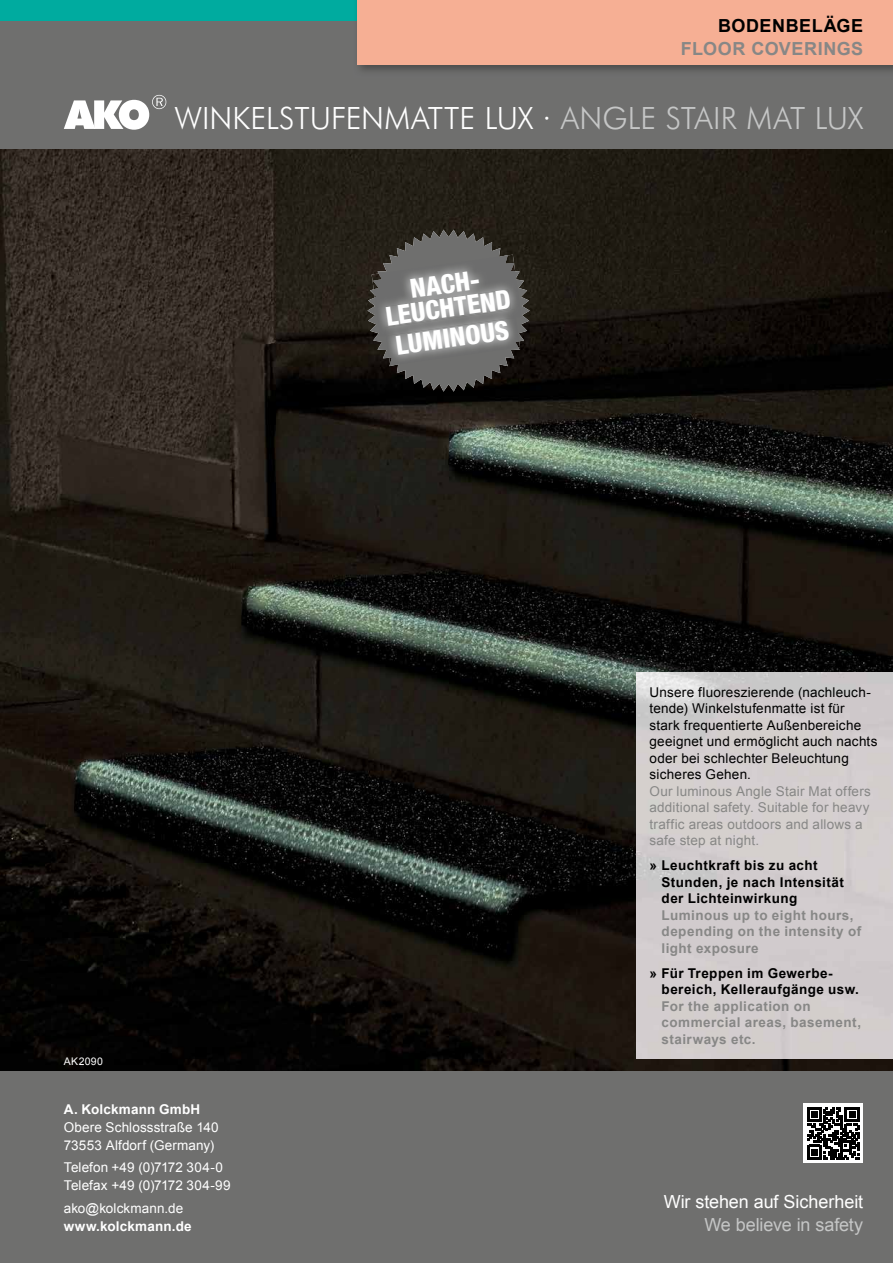
<style>
.page{position:relative;width:893px;height:1263px;background:#fff}
.page>*{position:absolute;margin:0;border:0;box-sizing:border-box;transform-origin:0 0}
.t1{font:300 30.75px "Futura BT";color:#fff}
.t2{font:800 condensed 26.4px/24.3px "Helvetica Neue LTW1 G";color:#fff;text-align:center}
.t3{font:18px "Arial";letter-spacing:-.005em;color:#fff}
.t4{font:18px "Arial";letter-spacing:-.01em;color:#c5c6c6}
.t5{font:700 18px "Arial";letter-spacing:.03em;color:#878786}
.t6{font:700 18px "Arial";letter-spacing:.03em;color:#000}
.t7{font:13.5px/16.5px "Arial";letter-spacing:.015em;color:#000}
.t8{font:700 13.5px/16.5px "Arial";letter-spacing:.03em;color:#878786}
.t9{font:700 13.5px/16.5px "Arial";letter-spacing:.035em;color:#000}
.t10{font:13.5px/16.5px "Arial";letter-spacing:.015em;color:#878786}
.t11{font:13.5px/18px "Arial";letter-spacing:.01em;color:#fff}
.t12{font:700 13.5px "Arial";letter-spacing:.015em;color:#fff}
.t13{font:10.5px "Arial";letter-spacing:.035em;color:#fff}
.s1{color:#c5c6c6}
</style>
<div class="page">
<img style="left:0;top:149px;width:893px;height:922px">
<div style="left:0;top:0;width:893px;height:21px;background:#00ab9f"></div>
<div style="left:0;top:21px;width:893px;height:128px;background:#6f6f6e"></div>
<div style="left:0;top:1071px;width:893px;height:192px;background:#6f6f6e"></div>
<img style="left:637px;top:673px;width:256px;height:386px">
<div style="left:357px;top:0;width:536px;height:65px;background:#f6af94"></div>
<svg style="left:367px;top:230px;width:163px;height:162px;background:#373531"></svg>
<img style="left:373px;top:255px;width:148px;height:82px">
<img style="left:386px;top:289px;width:125px;height:20px">
<img style="left:386px;top:317px;width:133px;height:48px">
<img style="left:385px;top:309px;width:131px;height:27px">
<div style="left:803px;top:1103px;width:60px;height:60px;background:#fff"></div>
<svg style="left:807px;top:1107px;width:52px;height:52px"></svg>
<svg style="left:64px;top:95px;width:102px;height:35px"></svg>
<h3 class="t6" style="left:718px;top:14px;width:147px">BODENBELÄGE</h3>
<h3 class="t5" style="left:681px;top:36px;width:184px">FLOOR COVERINGS</h3>
<h1 class="t1" style="left:174px;top:99px;width:690px">WINKELSTUFENMATTE LUX · <span class="s1">ANGLE STAIR MAT LUX</span></h1>
<p class="t13" style="left:64px;top:1054px;width:41px">AK2090</p>
<p class="t12" style="left:64px;top:1100px;width:138px">A. Kolckmann GmbH</p>
<p class="t11" style="left:64px;top:1118px;width:156px">Obere Schlossstraße 140<br>73553 Alfdorf (Germany)</p>
<p class="t11" style="left:64px;top:1158px;width:168px">Telefon +49 (0)7172 304-0<br>Telefax +49 (0)7172 304-99</p>
<p class="t11" style="left:64px;top:1199px;width:121px">ako@kolckmann.de</p>
<p class="t12" style="left:64px;top:1217px;width:129px">www.kolckmann.de</p>
<h2 class="t2" style="left:381px;top:280px;width:127px;rotate:-8deg">NACH-<br>LEUCHTEND</h2>
<h2 class="t2" style="left:394px;top:333px;width:116px;rotate:-8deg">LUMINOUS</h2>
<p class="t7" style="left:649px;top:684px;width:229px">Unsere fluoreszierende (nachleuch&shy;tende) Winkelstufenmatte ist für stark frequentierte Außenbereiche geeignet und ermöglicht auch nachts oder bei schlechter Beleuchtung sicheres Gehen.</p>
<p class="t10" style="left:649px;top:783px;width:223px">Our luminous Angle Stair Mat offers additional safety. Suitable for heavy traffic areas outdoors and allows a safe step at night.</p>
<p class="t9" style="left:662px;top:858px;width:184px;text-indent:-12px">» Leuchtkraft bis zu acht<br>Stunden, je nach Intensität der Licht einwirkung</p>
<p class="t8" style="left:662px;top:907px;width:201px">Luminous up to eight hours, depending on the intensity of light exposure</p>
<p class="t9" style="left:662px;top:965px;width:199px;text-indent:-12px">» Für Treppen im Gewerbe&shy;bereich, Kelleraufgänge usw.</p>
<p class="t8" style="left:662px;top:998px;width:201px">For the application on commercial areas, basement, stairways etc.</p>
<h3 class="t3" style="left:664px;top:1190px;width:201px">Wir stehen auf Sicherheit</h3>
<h3 class="t4" style="left:704px;top:1212px;width:160px">We believe in safety</h3>
</div>
